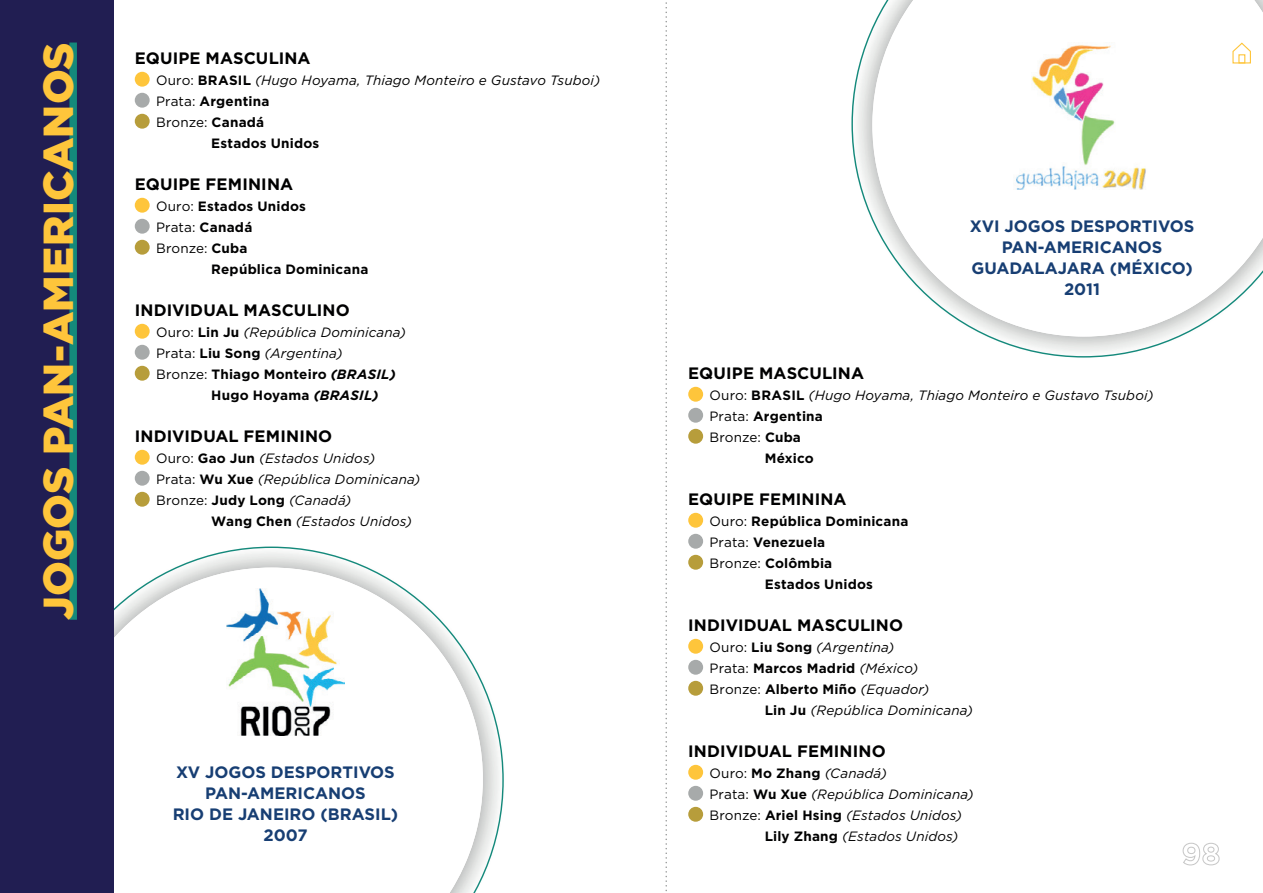
<style>
.page{position:relative;width:1263px;height:893px;background:#fff}
.page>*{position:absolute;margin:0;border:0;box-sizing:border-box;transform-origin:0 0}
.t1{font:900 42px "Gotham";color:#fec53b}
.t2{font:700 16.5px "Gotham";letter-spacing:.01em;color:#000001}
.t3{font:700 16.5px/21px "Gotham";color:#173e73;text-align:center}
.t4{font:italic 13.5px "Gotham";letter-spacing:.01em;color:#000001}
.t5{font:700 13.5px "Gotham";letter-spacing:.015em;color:#000001}
.t6{font:13.5px "Gotham";letter-spacing:.005em;color:#000001}
.s1{font-style:normal}
.s2{font-weight:700;font-style:normal}
.s3{font-weight:400}
.s4{font-weight:700}
.s5{font-style:italic}
.s6{font-weight:400;font-style:italic}
</style>
<div class="page">
<svg style="left:1182px;top:842px;width:38px;height:24px"></svg>
<svg style="left:851px;top:0;width:412px;height:358px"></svg>
<svg style="left:113px;top:547px;width:391px;height:346px"></svg>
<div style="left:0;top:0;width:113px;height:893px;background:#211e52"></div>
<div style="left:69px;top:43px;width:8px;height:577px;background:#14897b"></div>
<div style="left:135px;top:72px;width:15px;height:15px;background:#fec53b;border-radius:50%"></div>
<div style="left:135px;top:198px;width:15px;height:15px;background:#fec53b;border-radius:50%"></div>
<div style="left:135px;top:324px;width:15px;height:15px;background:#fec53b;border-radius:50%"></div>
<div style="left:135px;top:450px;width:15px;height:15px;background:#fec53b;border-radius:50%"></div>
<div style="left:688px;top:387px;width:15px;height:15px;background:#fec53b;border-radius:50%"></div>
<div style="left:688px;top:513px;width:15px;height:15px;background:#fec53b;border-radius:50%"></div>
<div style="left:688px;top:639px;width:15px;height:15px;background:#fec53b;border-radius:50%"></div>
<div style="left:688px;top:765px;width:15px;height:15px;background:#fec53b;border-radius:50%"></div>
<div style="left:135px;top:93px;width:15px;height:15px;background:#a7aaaa;border-radius:50%"></div>
<div style="left:135px;top:219px;width:15px;height:15px;background:#a7aaaa;border-radius:50%"></div>
<div style="left:135px;top:345px;width:15px;height:15px;background:#a7aaaa;border-radius:50%"></div>
<div style="left:135px;top:471px;width:15px;height:15px;background:#a7aaaa;border-radius:50%"></div>
<div style="left:688px;top:408px;width:15px;height:15px;background:#a7aaaa;border-radius:50%"></div>
<div style="left:688px;top:534px;width:15px;height:15px;background:#a7aaaa;border-radius:50%"></div>
<div style="left:688px;top:660px;width:15px;height:15px;background:#a7aaaa;border-radius:50%"></div>
<div style="left:688px;top:786px;width:15px;height:15px;background:#a7aaaa;border-radius:50%"></div>
<div style="left:135px;top:114px;width:15px;height:15px;background:#b79d3b;border-radius:50%"></div>
<div style="left:135px;top:240px;width:15px;height:15px;background:#b79d3b;border-radius:50%"></div>
<div style="left:135px;top:366px;width:15px;height:15px;background:#b79d3b;border-radius:50%"></div>
<div style="left:135px;top:492px;width:15px;height:15px;background:#b79d3b;border-radius:50%"></div>
<div style="left:688px;top:429px;width:15px;height:15px;background:#b79d3b;border-radius:50%"></div>
<div style="left:688px;top:555px;width:15px;height:15px;background:#b79d3b;border-radius:50%"></div>
<div style="left:688px;top:681px;width:15px;height:15px;background:#b79d3b;border-radius:50%"></div>
<div style="left:688px;top:807px;width:15px;height:15px;background:#b79d3b;border-radius:50%"></div>
<svg style="left:665px;top:2px;width:2px;height:890px"></svg>
<img style="left:226px;top:589px;width:118px;height:147px">
<img style="left:1008px;top:43px;width:148px;height:147px">
<svg style="left:1232px;top:42px;width:19px;height:22px"></svg>
<h1 class="t1" style="left:29px;top:620px;width:579px;rotate:-90deg">JOGOS PAN-AMERICANOS</h1>
<p class="t2" style="left:135px;top:47px;width:177px">EQUIPE MASCULINA</p>
<p class="t4" style="left:156px;top:71px;width:446px"><span class="s1">Ouro:</span> <span class="s2">BRASIL</span> (Hugo Hoyama, Thiago Monteiro e Gustavo Tsuboi)</p>
<p class="t5" style="left:156px;top:92px;width:115px"><span class="s3">Prata:</span> Argentina</p>
<p class="t6" style="left:156px;top:113px;width:110px">Bronze: <span class="s4">Canadá</span></p>
<p class="t5" style="left:211px;top:134px;width:110px">Estados Unidos</p>
<p class="t2" style="left:135px;top:173px;width:160px">EQUIPE FEMININA</p>
<p class="t5" style="left:156px;top:197px;width:151px"><span class="s3">Ouro:</span> Estados Unidos</p>
<p class="t6" style="left:156px;top:218px;width:98px">Prata: <span class="s4">Canadá</span></p>
<p class="t6" style="left:156px;top:239px;width:93px">Bronze: <span class="s4">Cuba</span></p>
<p class="t5" style="left:211px;top:260px;width:159px">República Dominicana</p>
<p class="t2" style="left:135px;top:299px;width:216px">INDIVIDUAL MASCULINO</p>
<p class="t4" style="left:156px;top:323px;width:252px"><span class="s1">Ouro:</span> <span class="s2">Lin Ju</span> (República Dominicana)</p>
<p class="t4" style="left:156px;top:344px;width:188px"><span class="s1">Prata:</span> <span class="s2">Liu Song</span> (Argentina)</p>
<p class="t5" style="left:156px;top:365px;width:241px"><span class="s3">Bronze:</span> Thiago Monteiro <span class="s5">(BRASIL)</span></p>
<p class="t5" style="left:211px;top:386px;width:169px">Hugo Hoyama <span class="s5">(BRASIL)</span></p>
<p class="t2" style="left:135px;top:425px;width:199px">INDIVIDUAL FEMININO</p>
<p class="t4" style="left:156px;top:449px;width:221px"><span class="s1">Ouro:</span> <span class="s2">Gao Jun</span> (Estados Unidos)</p>
<p class="t4" style="left:156px;top:470px;width:266px"><span class="s1">Prata:</span> <span class="s2">Wu Xue</span> (República Dominicana)</p>
<p class="t5" style="left:156px;top:491px;width:197px"><span class="s3">Bronze:</span> Judy Long <span class="s6">(Canadá)</span></p>
<p class="t4" style="left:211px;top:512px;width:202px"><span class="s2">Wang Chen</span> (Estados Unidos)</p>
<p class="t3" style="left:173px;top:761px;width:227px">XV JOGOS DESPORTIVOS<br>PAN-AMERICANOS<br>RIO DE JANEIRO (BRASIL)<br>2007</p>
<p class="t3" style="left:970px;top:215px;width:226px">XVI JOGOS DESPORTIVOS<br>PAN-AMERICANOS<br>GUADALAJARA (MÉXICO)<br>2011</p>
<p class="t2" style="left:688px;top:362px;width:177px">EQUIPE MASCULINA</p>
<p class="t4" style="left:709px;top:386px;width:446px"><span class="s1">Ouro:</span> <span class="s2">BRASIL</span> (Hugo Hoyama, Thiago Monteiro e Gustavo Tsuboi)</p>
<p class="t5" style="left:709px;top:407px;width:115px"><span class="s3">Prata:</span> Argentina</p>
<p class="t6" style="left:709px;top:428px;width:93px">Bronze: <span class="s4">Cuba</span></p>
<p class="t5" style="left:765px;top:449px;width:50px">México</p>
<p class="t2" style="left:688px;top:488px;width:160px">EQUIPE FEMININA</p>
<p class="t5" style="left:709px;top:512px;width:200px"><span class="s3">Ouro:</span> República Dominicana</p>
<p class="t5" style="left:709px;top:533px;width:117px"><span class="s3">Prata:</span> Venezuela</p>
<p class="t5" style="left:709px;top:554px;width:124px"><span class="s3">Bronze:</span> Colômbia</p>
<p class="t5" style="left:765px;top:575px;width:110px">Estados Unidos</p>
<p class="t2" style="left:688px;top:614px;width:216px">INDIVIDUAL MASCULINO</p>
<p class="t4" style="left:709px;top:638px;width:186px"><span class="s1">Ouro:</span> <span class="s2">Liu Song</span> (Argentina)</p>
<p class="t5" style="left:709px;top:659px;width:210px"><span class="s3">Prata:</span> Marcos Madrid <span class="s6">(México)</span></p>
<p class="t5" style="left:709px;top:680px;width:221px"><span class="s3">Bronze:</span> Alberto Miño <span class="s6">(Equador)</span></p>
<p class="t4" style="left:765px;top:701px;width:210px"><span class="s2">Lin Ju</span> (República Dominicana)</p>
<p class="t2" style="left:688px;top:740px;width:199px">INDIVIDUAL FEMININO</p>
<p class="t4" style="left:709px;top:764px;width:179px"><span class="s1">Ouro:</span> <span class="s2">Mo Zhang</span> (Canadá)</p>
<p class="t4" style="left:709px;top:785px;width:266px"><span class="s1">Prata:</span> <span class="s2">Wu Xue</span> (República Dominicana)</p>
<p class="t4" style="left:709px;top:806px;width:254px"><span class="s1">Bronze:</span> <span class="s2">Ariel Hsing</span> (Estados Unidos)</p>
<p class="t4" style="left:765px;top:827px;width:195px"><span class="s2">Lily Zhang</span> (Estados Unidos)</p>
</div>
